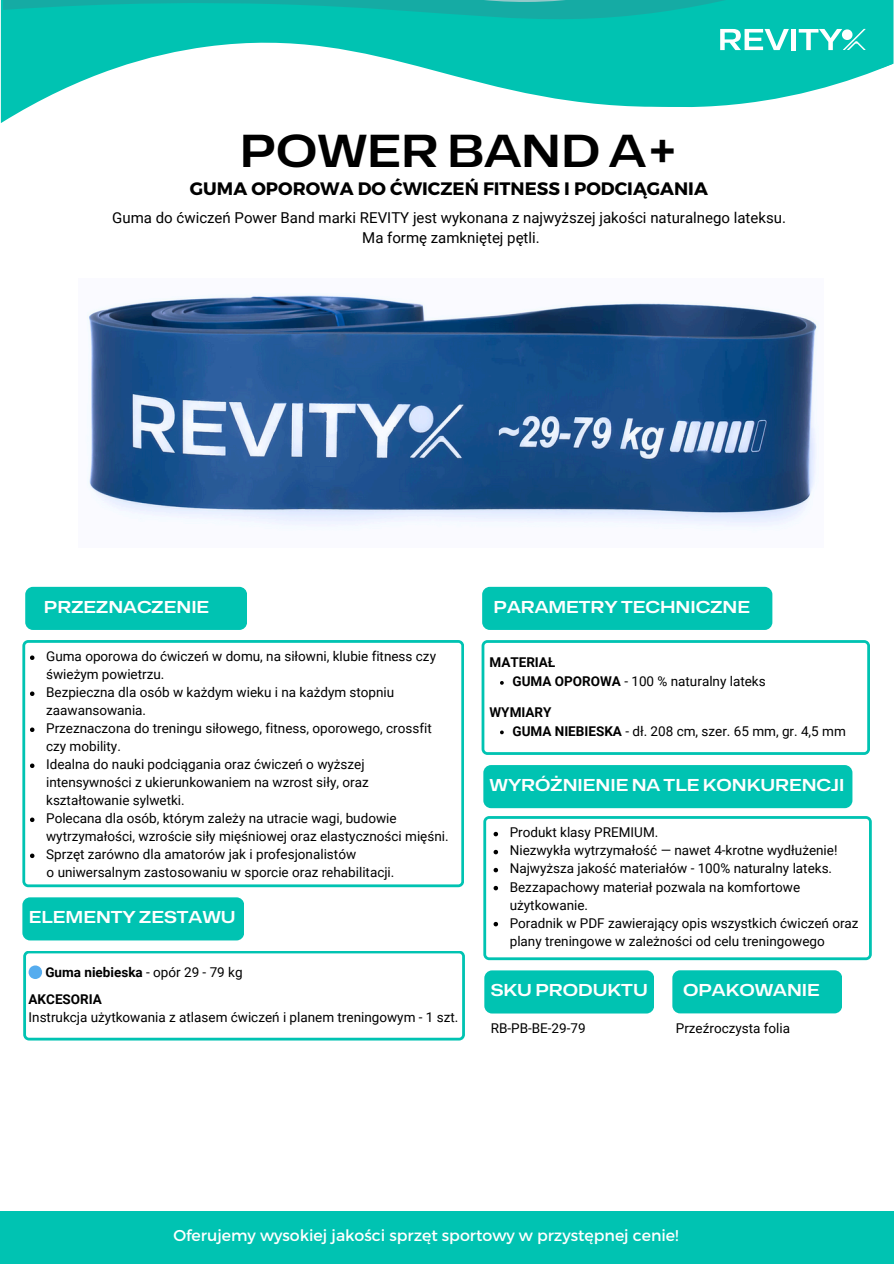
<style>
.page{position:relative;width:894px;height:1264px;background:#fff}
.page>*{position:absolute;margin:0;border:0;box-sizing:border-box;transform-origin:0 0}
.t1{font:44.25px "Hubot Sans Semi Bold Wide";color:#000}
.t2{font:700 18px "Montserrat";color:#000}
.t3{font:16.5px "Hubot Sans Semi Bold Wide";color:#fff}
.t4{font:15.75px "Montserrat";color:#fff}
.t5{font:15px/20.2px "Roboto";color:#000;text-align:center}
.t6{font:13.5px/18px "Roboto";color:#000}
.t7{font:700 13.5px "Roboto";color:#000}
.s1{font-weight:400}
.s2{font-weight:700}
</style>
<div class="page">
<svg style="left:1px;top:0;width:892px;height:112px;fill:#00c3b2"></svg>
<svg style="left:3px;top:0;width:890px;height:19px;background:#09b9ac"></svg>
<svg style="left:720px;top:29px;width:68px;height:21px"></svg>
<hr style="left:791px;top:29px;width:4px;height:21px;background:#fff">
<svg style="left:798px;top:29px;width:67px;height:21px"></svg>
<svg style="left:22px;top:640px;width:442px;height:247px"></svg>
<div style="left:22px;top:897px;width:222px;height:43px;background:#00c3b2;border-radius:8px"></div>
<div style="left:1px;top:1211px;width:892px;height:52px;background:#00c3b2"></div>
<div style="left:25px;top:587px;width:222px;height:43px;background:#00c3b2;border-radius:8px"></div>
<div style="left:482px;top:587px;width:290px;height:43px;background:#00c3b2;border-radius:8px"></div>
<div style="left:672px;top:970px;width:169px;height:43px;background:#00c3b2;border-radius:8px"></div>
<div style="left:484px;top:970px;width:170px;height:43px;background:#00c3b2;border-radius:8px"></div>
<svg style="left:483px;top:816px;width:388px;height:144px"></svg>
<div style="left:483px;top:765px;width:369px;height:43px;background:#00c3b2;border-radius:8px"></div>
<img style="left:88px;top:295px;width:729px;height:231px">
<svg style="left:30px;top:655px;width:4px;height:5px"></svg>
<svg style="left:30px;top:691px;width:4px;height:5px"></svg>
<svg style="left:30px;top:727px;width:4px;height:5px"></svg>
<svg style="left:30px;top:763px;width:4px;height:5px"></svg>
<svg style="left:30px;top:817px;width:4px;height:5px"></svg>
<svg style="left:30px;top:853px;width:4px;height:5px"></svg>
<svg style="left:493px;top:831px;width:5px;height:5px"></svg>
<svg style="left:493px;top:849px;width:5px;height:5px"></svg>
<svg style="left:493px;top:867px;width:5px;height:5px"></svg>
<svg style="left:493px;top:885px;width:5px;height:5px"></svg>
<svg style="left:493px;top:921px;width:5px;height:5px"></svg>
<svg style="left:481px;top:640px;width:388px;height:115px"></svg>
<svg style="left:23px;top:951px;width:442px;height:89px"></svg>
<p class="t1" style="left:240px;top:132px;width:440px">POWER BAND A+</p>
<p class="t2" style="left:190px;top:176px;width:519px">GUMA OPOROWA DO ĆWICZEŃ FITNESS I PODCIĄGANIA</p>
<p class="t5" style="left:112px;top:207px;width:675px">Guma do ćwiczeń Power Band marki REVITY jest wykonana z najwyższej jakości naturalnego lateksu.<br>Ma formę zamkniętej pętli.</p>
<p class="t3" style="left:44px;top:599px;width:167px">PRZEZNACZENIE</p>
<p class="t6" style="left:46px;top:647px;width:391px">Guma oporowa do ćwiczeń w domu, na siłowni, klubie fitness czy świeżym powietrzu.</p>
<h2 class="t6" style="left:46px;top:683px;width:349px">Bezpieczna dla osób w każdym wieku i na każdym stopniu zaawansowania.</h2>
<p class="t6" style="left:46px;top:719px;width:387px">Przeznaczona do treningu siłowego, fitness, oporowego, crossfit czy mobility.</p>
<p class="t6" style="left:46px;top:755px;width:324px">Idealna do nauki podciągania oraz ćwiczeń o wyższej intensywności z ukierunkowaniem na wzrost siły, oraz kształtowanie sylwetki.</p>
<p class="t6" style="left:46px;top:809px;width:404px">Polecana dla osób, którym zależy na utracie wagi, budowie wytrzymałości, wzroście siły mięśniowej oraz elastyczności mięśni.</p>
<h2 class="t6" style="left:46px;top:845px;width:311px">Sprzęt zarówno dla amatorów jak i profesjonalistów</h2>
<h4 class="t6" style="left:47px;top:863px;width:349px">o uniwersalnym zastosowaniu w sporcie oraz rehabilitacji.</h4>
<h1 class="t3" style="left:29px;top:910px;width:208px">ELEMENTY ZESTAWU</h1>
<p class="t7" style="left:45px;top:964px;width:199px">Guma niebieska <span class="s1">- opór 29 - 79 kg</span></p>
<h4 class="t7" style="left:29px;top:991px;width:75px">AKCESORIA</h4>
<p class="t6" style="left:29px;top:1008px;width:431px">Instrukcja użytkowania z atlasem ćwiczeń i planem treningowym - 1 szt.</p>
<h2 class="t3" style="left:493px;top:599px;width:258px">PARAMETRY TECHNICZNE</h2>
<p class="t7" style="left:489px;top:655px;width:67px">MATERIAŁ</p>
<h2 class="t6" style="left:512px;top:672px;width:255px"><span class="s2">GUMA OPOROWA</span> - 100 % naturalny lateks</h2>
<h2 class="t7" style="left:489px;top:704px;width:63px">WYMIARY</h2>
<h5 class="t6" style="left:512px;top:722px;width:335px"><span class="s2">GUMA NIEBIESKA</span> - dł. 208 cm, szer. 65 mm, gr. 4,5 mm</h5>
<p class="t3" style="left:489px;top:778px;width:356px">WYRÓŻNIENIE NA TLE KONKURENCJI</p>
<h2 class="t6" style="left:509px;top:823px;width:150px">Produkt klasy PREMIUM.</h2>
<p class="t6" style="left:509px;top:841px;width:329px">Niezwykła wytrzymałość — nawet 4-krotne wydłużenie!</p>
<p class="t6" style="left:509px;top:859px;width:324px">Najwyższa jakość materiałów - 100% naturalny lateks.</p>
<p class="t6" style="left:509px;top:877px;width:292px">Bezzapachowy materiał pozwala na komfortowe użytkowanie.</p>
<p class="t6" style="left:509px;top:913px;width:350px">Poradnik w PDF zawierający opis wszystkich ćwiczeń oraz plany treningowe w zależności od celu treningowego</p>
<p class="t3" style="left:490px;top:982px;width:158px">SKU PRODUKTU</p>
<h3 class="t3" style="left:683px;top:982px;width:138px">OPAKOWANIE</h3>
<p class="t6" style="left:490px;top:1019px;width:96px">RB-PB-BE-29-79</p>
<h2 class="t6" style="left:675px;top:1019px;width:116px">Przeźroczysta folia</h2>
<p class="t4" style="left:173px;top:1225px;width:506px">Oferujemy wysokiej jakości sprzęt sportowy w przystępnej cenie!</p>
</div>
